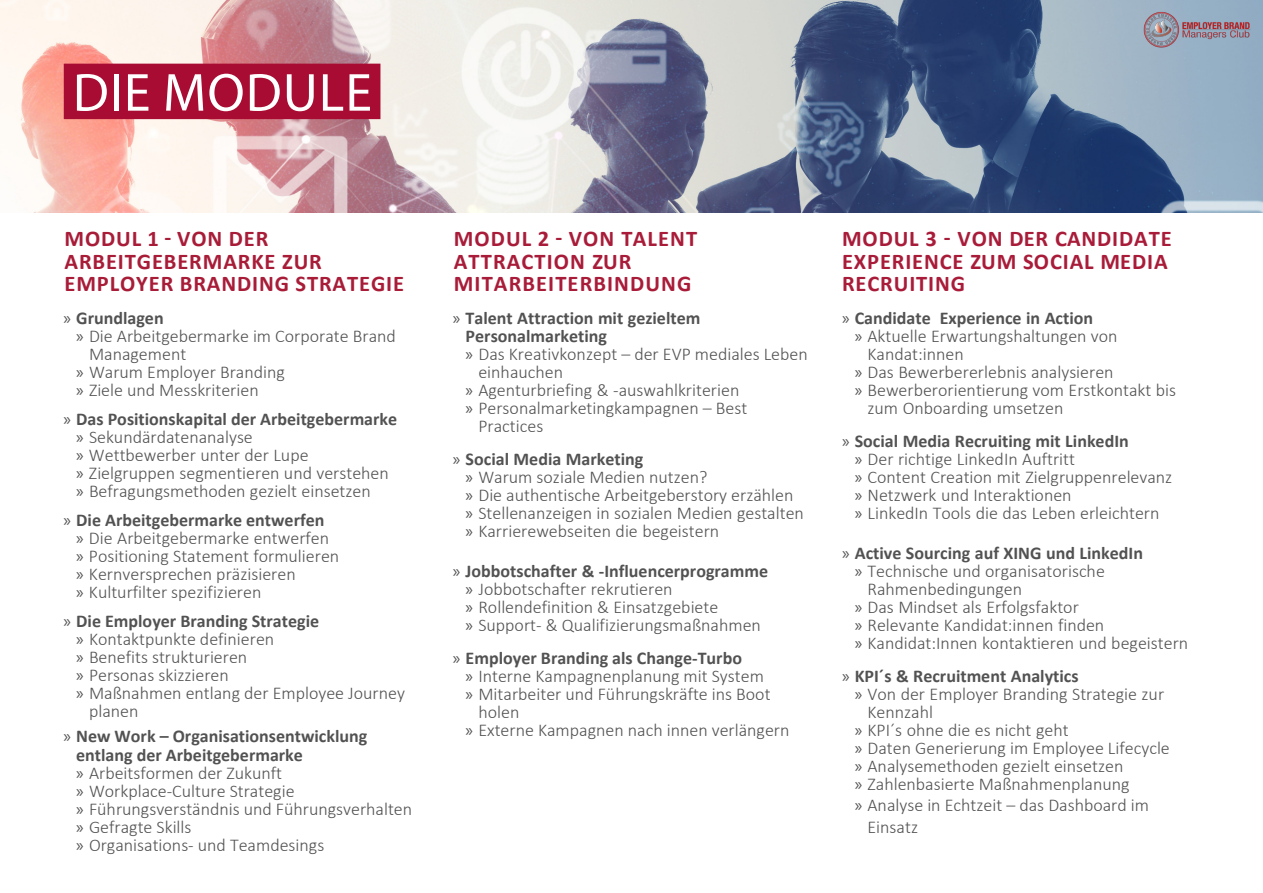
<style>
.page{position:relative;width:1263px;height:893px;background:#fff}
.page>*{position:absolute;margin:0;border:0;box-sizing:border-box;transform-origin:0 0}
.Titel_negativ_ROT{font:54px "Myriad Pro";letter-spacing:.02em;color:#fff}
.t1{font:700 22.5px/22.5px "Calibri";letter-spacing:.04em;color:#a91c39}
.t2{font:700 22.5px/22.5px "Calibri";letter-spacing:.04em;color:#a81c38}
.t3{font:300 18px/18px "Calibri";color:#525253}
.t4{font:700 18px "Calibri";color:#525253}
.s1{font-family:"Myriad Pro";font-weight:400}
.s2{font-weight:700}
</style>
<div class="page">
<img style="left:0;top:0;width:1263px;height:213px">
<div style="left:64px;top:64px;width:316px;height:55px;background:#a90c32"></div>
<img style="left:1142px;top:9px;width:111px;height:44px">
<p class="Titel_negativ_ROT" style="left:73px;top:59px;width:301px">DIE MODULE</p>
<p class="t2" style="left:65px;top:227px;width:341px">MODUL 1 - VON DER<br>ARBEITGEBERMARKE ZUR<br>EMPLOYER BRANDING STRATEGIE</p>
<p class="t4" style="left:63px;top:305px;width:102px"><span class="s1">»</span> Grundlagen</p>
<p class="t3" style="left:76px;top:326px;width:321px"><span class="s1">»</span> Die Arbeitgebermarke im Corporate Brand</p>
<p class="t3" style="left:89px;top:344px;width:99px">Management</p>
<p class="t3" style="left:76px;top:362px;width:210px"><span class="s1">»</span> Warum Employer Branding</p>
<p class="t3" style="left:76px;top:380px;width:184px"><span class="s1">»</span> Ziele und Messkriterien</p>
<p class="t3" style="left:76px;top:410px;width:322px;text-indent:-13px"><span class="s1">»</span> <span class="s2">Das Positionskapital der Arbeitgebermarke </span><span class="s1">»</span> Sekundärdatenanalyse<br><span class="s1">»</span> Wettbewerber unter der Lupe<br><span class="s1">»</span> Zielgruppen segmentieren und verstehen <span class="s1">»</span> Befragungsmethoden gezielt einsetzen</p>
<p class="t3" style="left:76px;top:511px;width:265px;text-indent:-13px"><span class="s1">»</span> <span class="s2">Die Arbeitgebermarke entwerfen<br></span><span class="s1">»</span> Die Arbeitgebermarke entwerfen <span class="s1">»</span> Positioning Statement formulieren <span class="s1">»</span> Kernversprechen präzisieren<br><span class="s1">»</span> Kulturfilter spezifizieren</p>
<p class="t4" style="left:63px;top:608px;width:257px"><span class="s1">»</span> Die Employer Branding Strategie</p>
<p class="t3" style="left:76px;top:630px;width:200px"><span class="s1">»</span> Kontaktpunkte definieren</p>
<p class="t3" style="left:76px;top:648px;width:173px"><span class="s1">»</span> Benefits strukturieren</p>
<p class="t3" style="left:76px;top:666px;width:154px"><span class="s1">»</span> Personas skizzieren</p>
<p class="t3" style="left:76px;top:684px;width:330px"><span class="s1">»</span> Maßnahmen entlang der Employee Journey</p>
<p class="t3" style="left:89px;top:702px;width:51px">planen</p>
<p class="t3" style="left:76px;top:727px;width:337px;text-indent:-13px"><span class="s1">»</span> <span class="s2">New Work – Organisationsentwicklung entlang der Arbeitgebermarke<br></span><span class="s1">»</span> Arbeitsformen der Zukunft<br><span class="s1">»</span> Workplace-Culture Strategie<br><span class="s1">»</span> Führungsverständnis und Führungsverhalten <span class="s1">»</span> Gefragte Skills<br><span class="s1">»</span> Organisations- und Teamdesings</p>
<p class="t1" style="left:454px;top:227px;width:245px">MODUL 2 - VON TALENT<br>ATTRACTION ZUR<br>MITARBEITERBINDUNG</p>
<p class="t4" style="left:453px;top:305px;width:249px"><span class="s1">»</span> Talent Attraction mit gezieltem</p>
<p class="t4" style="left:466px;top:323px;width:143px">Personalmarketing</p>
<p class="t3" style="left:466px;top:345px;width:344px"><span class="s1">»</span> Das Kreativkonzept – der EVP mediales Leben</p>
<p class="t3" style="left:478px;top:363px;width:86px">einhauchen</p>
<p class="t3" style="left:466px;top:381px;width:275px"><span class="s1">»</span> Agenturbriefing &amp; -auswahlkriterien</p>
<p class="t3" style="left:466px;top:399px;width:283px"><span class="s1">»</span> Personalmarketingkampagnen – Best</p>
<p class="t3" style="left:478px;top:417px;width:66px">Practices</p>
<p class="t3" style="left:466px;top:450px;width:340px;text-indent:-13px"><span class="s1">»</span> <span class="s2">Social Media Marketing<br></span><span class="s1">»</span> Warum soziale Medien nutzen?<br><span class="s1">»</span> Die authentische Arbeitgeberstory erzählen <span class="s1">»</span> Stellenanzeigen in sozialen Medien gestalten <span class="s1">»</span> Karrierewebseiten die begeistern</p>
<p class="t3" style="left:466px;top:562px;width:304px;text-indent:-13px"><span class="s1">»</span> <span class="s2">Jobbotschafter &amp; -Influencerprogramme </span><span class="s1">»</span> Jobbotschafter rekrutieren<br><span class="s1">»</span> Rollendefinition &amp; Einsatzgebiete<br><span class="s1">»</span> Support- &amp; Qualifizierungsmaßnahmen</p>
<p class="t4" style="left:453px;top:645px;width:291px"><span class="s1">»</span> Employer Branding als Change-Turbo</p>
<p class="t3" style="left:466px;top:667px;width:300px"><span class="s1">»</span> Interne Kampagnenplanung mit System</p>
<p class="t3" style="left:466px;top:685px;width:306px"><span class="s1">»</span> Mitarbeiter und Führungskräfte ins Boot</p>
<p class="t3" style="left:478px;top:703px;width:42px">holen</p>
<p class="t3" style="left:466px;top:721px;width:325px"><span class="s1">»</span> Externe Kampagnen nach innen verlängern</p>
<p class="t1" style="left:842px;top:227px;width:331px">MODUL 3 - VON DER CANDIDATE<br>EXPERIENCE ZUM SOCIAL MEDIA<br>RECRUITING</p>
<p class="t4" style="left:842px;top:305px;width:253px"><span class="s1">»</span> Candidate Experience in Action</p>
<p class="t3" style="left:855px;top:327px;width:264px"><span class="s1">»</span> Aktuelle Erwartungshaltungen von</p>
<p class="t3" style="left:867px;top:345px;width:98px">Kandat:innen</p>
<p class="t3" style="left:855px;top:363px;width:260px"><span class="s1">»</span> Das Bewerbererlebnis analysieren</p>
<p class="t3" style="left:855px;top:381px;width:323px"><span class="s1">»</span> Bewerberorientierung vom Erstkontakt bis</p>
<p class="t3" style="left:867px;top:399px;width:198px">zum Onboarding umsetzen</p>
<p class="t3" style="left:855px;top:432px;width:319px;text-indent:-13px"><span class="s1">»</span> <span class="s2">Social Media Recruiting mit LinkedIn<br></span><span class="s1">»</span> Der richtige LinkedIn Auftritt<br><span class="s1">»</span> Content Creation mit Zielgruppenrelevanz <span class="s1">»</span> Netzwerk und Interaktionen<br><span class="s1">»</span> LinkedIn Tools die das Leben erleichtern</p>
<p class="t4" style="left:842px;top:540px;width:303px"><span class="s1">»</span> Active Sourcing auf XING und LinkedIn</p>
<p class="t3" style="left:855px;top:562px;width:252px"><span class="s1">»</span> Technische und organisatorische</p>
<p class="t3" style="left:867px;top:580px;width:156px">Rahmenbedingungen</p>
<p class="t3" style="left:855px;top:598px;width:226px"><span class="s1">»</span> Das Mindset als Erfolgsfaktor</p>
<p class="t3" style="left:855px;top:616px;width:251px"><span class="s1">»</span> Relevante Kandidat:innen finden</p>
<p class="t3" style="left:855px;top:634px;width:335px"><span class="s1">»</span> Kandidat:Innen kontaktieren und begeistern</p>
<p class="t4" style="left:842px;top:663px;width:238px"><span class="s1">»</span> KPI´s &amp; Recruitment Analytics</p>
<p class="t3" style="left:855px;top:685px;width:311px"><span class="s1">»</span> Von der Employer Branding Strategie zur</p>
<p class="t3" style="left:867px;top:703px;width:67px">Kennzahl</p>
<p class="t3" style="left:855px;top:721px;width:215px"><span class="s1">»</span> KPI´s ohne die es nicht geht</p>
<p class="t3" style="left:855px;top:739px;width:317px"><span class="s1">»</span> Daten Generierung im Employee Lifecycle</p>
<p class="t3" style="left:855px;top:757px;width:270px"><span class="s1">»</span> Analysemethoden gezielt einsetzen</p>
<p class="t3" style="left:855px;top:775px;width:276px"><span class="s1">»</span> Zahlenbasierte Maßnahmenplanung</p>
<p class="t3" style="left:867px;top:794px;width:283px;line-height:21.6px;text-indent:-13px"><span class="s1">»</span> Analyse in Echtzeit – das Dashboard im<br>Einsatz</p>
</div>
